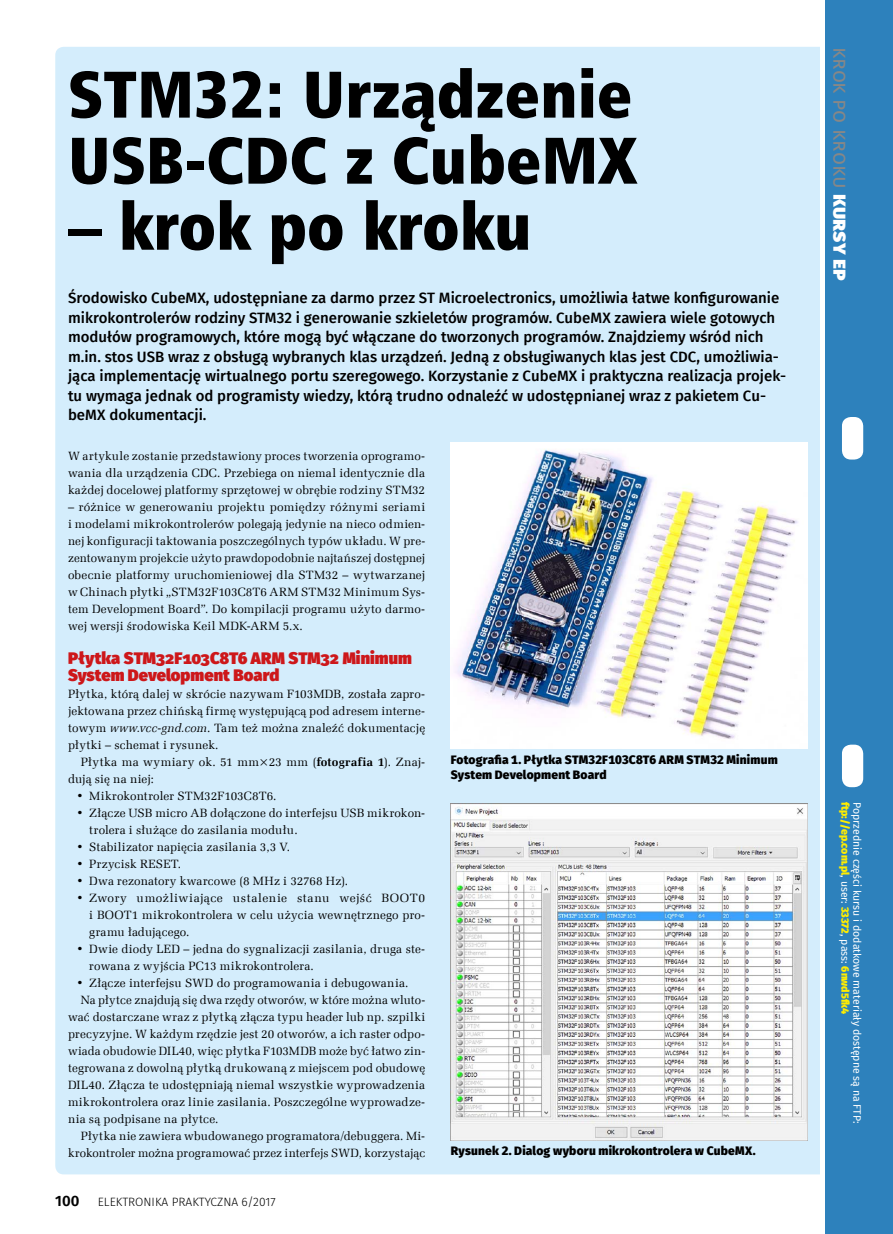
<style>
.page{position:relative;width:893px;height:1234px;background:#fff}
.page>*{position:absolute;margin:0;border:0;box-sizing:border-box;transform-origin:0 0}
.t1{font:66px/66px "Humnst 777 X Blk Cn EU";color:#000}
.t2{font:21px "Fira Sans";color:#878787}
.t3{font:900 16.5px/17px "Fira Sans";letter-spacing:.005em;color:#cd171a}
.t4{font:500 15px/19.5px "Fira Sans";color:#000}
.t5{font:12px/17px "Zapf Ellipt EU";letter-spacing:.015em;color:#000;text-align:justify}
.t6{font:800 12px/15px "Fira Sans";letter-spacing:.015em;color:#000}
.t7{font:300 12px "Fira Sans";color:#000}
.t8{font:10.5px "Fira Sans";color:#fff}
.t9{font:800 10.5px "Fira Sans";color:#ffed00}
.s1{font-style:italic}
.s2{font-weight:700}
.s3{font-weight:600;font-size:15px}
.s4{font-weight:800;color:#fff}
.s5{font-weight:400;color:#fff}
</style>
<div class="page">
<div style="left:55px;top:47px;width:832px;height:1127px;background:#d4edfc;border-radius:9px"></div>
<div style="left:825px;top:0;width:68px;height:1233px;background:#2d81bc"></div>
<div style="left:842px;top:417px;width:21px;height:42px;background:#fff;border-radius:9px"></div>
<div style="left:842px;top:744px;width:21px;height:43px;background:#fff;border-radius:9px"></div>
<hr style="left:821px;top:0;width:4px;height:1233px;background:#fff">
<img style="left:451px;top:442px;width:357px;height:306px">
<img style="left:451px;top:803px;width:357px;height:336px">
<h1 class="t1" style="left:68px;top:62px;width:570px">STM32: Urządzenie<br>USB-CDC z CubeMX</h1>
<h1 class="t1" style="left:68px;top:194px;width:465px">– krok po kroku</h1>
<p class="t4" style="left:68px;top:287px;width:720px">Środowisko CubeMX, udostępniane za darmo przez ST Microelectronics, umożliwia łatwe konfigurowanie mikrokontrolerów rodziny STM32 i generowanie szkieletów programów. CubeMX zawiera wiele gotowych modułów programowych, które mogą być włączane do tworzonych programów. Znajdziemy wśród nich m.in. stos USB wraz z obsługą wybranych klas urządzeń. Jedną z obsługiwanych klas jest CDC, umożliwia&shy;jąca implementację wirtualnego portu szeregowego. Korzystanie z CubeMX i praktyczna realizacja projek&shy;tu wymaga jednak od programisty wiedzy, którą trudno odnaleźć w udostępnianej wraz z pakietem Cu&shy;beMX dokumentacji.</p>
<p class="t5" style="left:68px;top:447px;width:359px">W artykule zostanie przedstawiony proces tworzenia oprogramo&shy;wania dla urządzenia CDC. Przebiega on niemal identycznie dla każdej docelowej platformy sprzętowej w obrębie rodziny STM32</p>
<p class="t5" style="left:68px;top:498px;width:359px">– różnice w generowaniu projektu pomiędzy różnymi seriami i modelami mikrokontrolerów polegają jedynie na nieco odmien&shy;nej konfiguracji taktowania poszczególnych typów układu. W pre&shy;zentowanym projekcie użyto prawdopodobnie najtańszej dostępnej obecnie platformy uruchomieniowej dla STM32 – wytwarzanej w Chinach płytki „STM32F103C8T6 ARM STM32 Minimum Sys&shy;tem Development Board”. Do kompilacji programu użyto darmo&shy;wej wersji środowiska Keil MDK-ARM 5.x.</p>
<h3 class="t3" style="left:68px;top:647px;width:345px">Płytka STM32F103C8T6 ARM STM32 Minimum<br>System Development Board</h3>
<p class="t5" style="left:68px;top:685px;width:359px">Płytka, którą dalej w skrócie nazywam F103MDB, została zapro&shy;jektowana przez chińską firmę występującą pod adresem interne&shy;towym <span class="s1">www.vcc-gnd.com</span>. Tam też można znaleźć dokumentację płytki – schemat i rysunek.</p>
<p class="t5" style="left:68px;top:753px;width:359px;text-indent:13px">Płytka ma wymiary ok. 51 mm×23 mm (<span class="s2">fotografia 1</span>). Znaj&shy;dują się na niej:</p>
<p class="t5" style="left:77px;top:787px;width:202px">• Mikrokontroler STM32F103C8T6.</p>
<p class="t5" style="left:89px;top:804px;width:337px;text-indent:-13px">• Złącze USB micro AB dołączone do interfejsu USB mikrokon&shy;trolera i służące do zasilania modułu.</p>
<p class="t5" style="left:77px;top:838px;width:215px">• Stabilizator napięcia zasilania 3,3 V.</p>
<p class="t5" style="left:77px;top:855px;width:106px">• Przycisk RESET.</p>
<p class="t5" style="left:77px;top:872px;width:273px">• Dwa rezonatory kwarcowe (8 MHz i 32768 Hz).</p>
<p class="t5" style="left:89px;top:889px;width:337px;text-indent:-13px">• Zwory umożliwiające ustalenie stanu wejść BOOT0 i BOOT1 mikrokontrolera w celu użycia wewnętrznego pro&shy;gramu ładującego.</p>
<p class="t5" style="left:89px;top:940px;width:337px;text-indent:-13px">• Dwie diody LED – jedna do sygnalizacji zasilania, druga ste&shy;rowana z wyjścia PC13 mikrokontrolera.</p>
<p class="t5" style="left:77px;top:974px;width:333px">• Złącze interfejsu SWD do programowania i debugowania.</p>
<p class="t5" style="left:81px;top:991px;width:346px">Na płytce znajdują się dwa rzędy otworów, w które można wluto-</p>
<p class="t5" style="left:68px;top:1008px;width:359px">wać dostarczane wraz z płytką złącza typu header lub np. szpilki</p>
<p class="t5" style="left:68px;top:1025px;width:359px">precyzyjne. W każdym rzędzie jest 20 otworów, a ich raster odpo-</p>
<p class="t5" style="left:68px;top:1042px;width:359px">wiada obudowie DIL40, więc płytka F103MDB może być łatwo zin-</p>
<p class="t5" style="left:68px;top:1059px;width:359px">tegrowana z dowolną płytką drukowaną z miejscem pod obudowę</p>
<p class="t5" style="left:68px;top:1076px;width:359px">DIL40. Złącza te udostępniają niemal wszystkie wyprowadzenia</p>
<p class="t5" style="left:68px;top:1093px;width:359px">mikrokontrolera oraz linie zasilania. Poszczególne wyprowadze-</p>
<p class="t5" style="left:68px;top:1110px;width:152px">nia są podpisane na płytce.</p>
<p class="t5" style="left:81px;top:1127px;width:346px">Płytka nie zawiera wbudowanego programatora/debuggera. Mi-</p>
<p class="t5" style="left:68px;top:1144px;width:359px">krokontroler można programować przez interfejs SWD, korzystając</p>
<p class="t6" style="left:451px;top:751px;width:328px">Fotografia 1. Płytka STM32F103C8T6 ARM STM32 Minimum<br>System Development Board</p>
<p class="t6" style="left:451px;top:1141px;width:306px">Rysunek 2. Dialog wyboru mikrokontrolera w CubeMX.</p>
<p class="t7" style="left:55px;top:1193px;width:222px"><span class="s3">100</span> ELEKTRONIKA PRAKTYCZNA 6/2017</p>
<h2 class="t2" style="left:857px;top:47px;width:235px;rotate:90deg">Krok po kroku <span class="s4">Kursy EP</span></h2>
<p class="t9" style="left:854px;top:801px;width:214px;rotate:90deg">ftp://ep.com.pl<span class="s5">, user:</span> 33372<span class="s5">, pass:</span> 6nwd5fk4</p>
<p class="t8" style="left:865px;top:801px;width:323px;rotate:90deg">Poprzednie części kursu i dodatkowe materiały dostępne są na FTP:</p>
</div>
